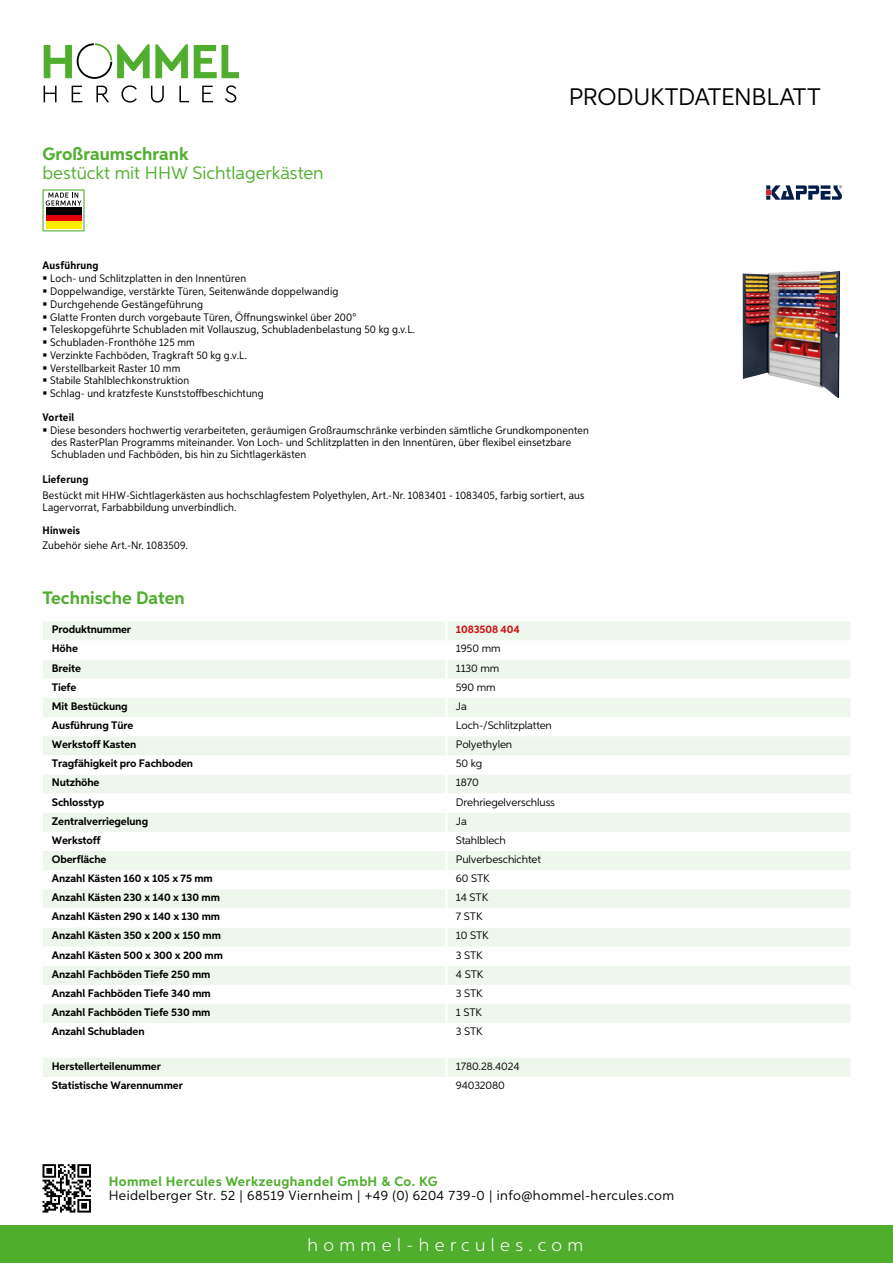
<style>
.page{position:relative;width:893px;height:1263px;background:#fff}
.page>*{position:absolute;margin:0;border:0;box-sizing:border-box;transform-origin:0 0}
.t1{font:24px "Aspira";letter-spacing:-.01em;color:#000}
.t2{font:700 18px "Aspira";color:#50ae2f}
.t3{font:18px "Aspira";color:#50ae2f}
.t4{font:300 18px "Aspira";letter-spacing:.3em;color:#fff}
.t5{font:13.5px "Aspira";letter-spacing:.03em;color:#000}
.t6{font:700 13.5px "Aspira";letter-spacing:.03em;color:#50ae2f}
.t7{font:10.95px/12.8px "Aspira Nar";letter-spacing:.015em;color:#000}
.t8{font:700 10.95px "Aspira";letter-spacing:-.01em;color:#000}
.t9{font:10.95px "Aspira";letter-spacing:-.01em;color:#000}
.t10{font:700 10.95px "Aspira Nar";letter-spacing:.02em;color:#000}
.t11{font:700 10.95px "Aspira";letter-spacing:-.01em;color:#cd1013}
</style>
<div class="page">
<div style="left:0;top:1226px;width:893px;height:37px;background:#50ae2f"></div>
<svg style="left:43px;top:1164px;width:48px;height:48px"></svg>
<svg style="left:194px;top:45px;width:45px;height:33px"></svg>
<svg style="left:44px;top:43px;width:144px;height:36px"></svg>
<svg style="left:44px;top:86px;width:13px;height:16px"></svg>
<svg style="left:72px;top:86px;width:10px;height:16px"></svg>
<svg style="left:96px;top:86px;width:13px;height:16px"></svg>
<svg style="left:121px;top:85px;width:16px;height:18px"></svg>
<svg style="left:151px;top:86px;width:13px;height:17px"></svg>
<svg style="left:179px;top:86px;width:10px;height:16px"></svg>
<svg style="left:202px;top:86px;width:11px;height:16px"></svg>
<svg style="left:225px;top:85px;width:11px;height:18px"></svg>
<div style="left:43px;top:621px;width:807px;height:19px;background:#eef7eb"></div>
<svg style="left:43px;top:660px;width:807px;height:363px;fill:#eef7eb"></svg>
<hr style="left:445px;top:621px;width:3px;height:19px;background:#fff">
<hr style="left:445px;top:660px;width:3px;height:19px;background:#fff">
<hr style="left:445px;top:679px;width:3px;height:19px;background:#fff">
<hr style="left:445px;top:698px;width:3px;height:19px;background:#fff">
<hr style="left:445px;top:717px;width:3px;height:19px;background:#fff">
<hr style="left:445px;top:736px;width:3px;height:19px;background:#fff">
<hr style="left:445px;top:755px;width:3px;height:19px;background:#fff">
<hr style="left:445px;top:774px;width:3px;height:20px;background:#fff">
<hr style="left:445px;top:794px;width:3px;height:19px;background:#fff">
<hr style="left:445px;top:813px;width:3px;height:19px;background:#fff">
<hr style="left:445px;top:832px;width:3px;height:19px;background:#fff">
<hr style="left:445px;top:851px;width:3px;height:19px;background:#fff">
<hr style="left:445px;top:870px;width:3px;height:19px;background:#fff">
<hr style="left:445px;top:889px;width:3px;height:19px;background:#fff">
<hr style="left:445px;top:908px;width:3px;height:19px;background:#fff">
<hr style="left:445px;top:927px;width:3px;height:20px;background:#fff">
<hr style="left:445px;top:947px;width:3px;height:19px;background:#fff">
<hr style="left:445px;top:966px;width:3px;height:19px;background:#fff">
<hr style="left:445px;top:985px;width:3px;height:19px;background:#fff">
<hr style="left:445px;top:1004px;width:3px;height:19px;background:#fff">
<div style="left:43px;top:1058px;width:807px;height:19px;background:#eef7eb"></div>
<svg style="left:43px;top:189px;width:42px;height:42px"></svg>
<div style="left:46px;top:214px;width:35px;height:7px;background:#e3000b"></div>
<div style="left:46px;top:208px;width:35px;height:7px;background:#000"></div>
<div style="left:46px;top:221px;width:35px;height:7px;background:#ffed00"></div>
<img style="left:743px;top:271px;width:97px;height:127px">
<svg style="left:766px;top:185px;width:76px;height:15px"></svg>
<h2 class="t2" style="left:43px;top:142px;width:148px">Großraumschrank</h2>
<h2 class="t3" style="left:43px;top:162px;width:283px">bestückt mit HHW Sichtlagerkästen</h2>
<h1 class="t1" style="left:569px;top:82px;width:253px">Produktdatenblatt</h1>
<p class="t10" style="left:43px;top:259px;width:58px">Ausführung</p>
<p class="t7" style="left:50px;top:272px;width:367px">Loch- und Schlitzplatten in den Innentüren<br>Doppelwandige, verstärkte Türen, Seitenwände doppelwandig<br>Durchgehende Gestängeführung<br>Glatte Fronten durch vorgebaute Türen, Öffnungswinkel über 200° Teleskopgeführte Schubladen mit Vollauszug, Schubladenbelastung 50 kg g.v.L.<br>Schubladen-Fronthöhe 125 mm<br>Verzinkte Fachböden, Tragkraft 50 kg g.v.L.<br>Verstellbarkeit Raster 10 mm<br>Stabile Stahlblechkonstruktion<br>Schlag- und kratzfeste Kunststoffbeschichtung</p>
<p class="t10" style="left:43px;top:411px;width:33px">Vorteil</p>
<p class="t7" style="left:50px;top:424px;width:540px;line-height:12px">Diese besonders hochwertig verarbeiteten, geräumigen Großraumschränke verbinden sämtliche Grundkomponenten des RasterPlan Programms miteinander. Von Loch- und Schlitzplatten in den Innentüren, über flexibel einsetzbare<br>Schubladen und Fachböden, bis hin zu Sichtlagerkästen</p>
<p class="t10" style="left:43px;top:473px;width:47px">Lieferung</p>
<p class="t7" style="left:43px;top:489px;width:543px;line-height:12px">Bestückt mit HHW-Sichtlagerkästen aus hochschlagfestem Polyethylen, Art.-Nr. 1083401 - 1083405, farbig sortiert, aus<br>Lagervorrat, Farbabbildung unverbindlich.</p>
<p class="t10" style="left:43px;top:523px;width:39px">Hinweis</p>
<p class="t7" style="left:43px;top:538px;width:147px">Zubehör siehe Art.-Nr. 1083509.</p>
<h2 class="t2" style="left:43px;top:587px;width:144px">Technische Daten</h2>
<p class="t8" style="left:52px;top:623px;width:81px">Produktnummer</p>
<p class="t11" style="left:456px;top:623px;width:65px">1083508 404</p>
<p class="t8" style="left:52px;top:642px;width:28px">Höhe</p>
<p class="t9" style="left:456px;top:642px;width:46px">1950 mm</p>
<p class="t8" style="left:52px;top:661px;width:31px">Breite</p>
<p class="t9" style="left:456px;top:661px;width:45px">1130 mm</p>
<p class="t8" style="left:52px;top:680px;width:26px">Tiefe</p>
<p class="t9" style="left:456px;top:680px;width:41px">590 mm</p>
<p class="t8" style="left:52px;top:699px;width:77px">Mit Bestückung</p>
<p class="t9" style="left:456px;top:699px;width:13px">Ja</p>
<p class="t8" style="left:52px;top:718px;width:83px">Ausführung Türe</p>
<p class="t9" style="left:456px;top:718px;width:98px">Loch-/Schlitzplatten</p>
<p class="t8" style="left:52px;top:738px;width:86px">Werkstoff Kasten</p>
<p class="t9" style="left:456px;top:738px;width:58px">Polyethylen</p>
<p class="t8" style="left:52px;top:757px;width:143px">Tragfähigkeit pro Fachboden</p>
<p class="t9" style="left:456px;top:757px;width:28px">50 kg</p>
<p class="t8" style="left:52px;top:776px;width:49px">Nutzhöhe</p>
<p class="t9" style="left:456px;top:776px;width:24px">1870</p>
<p class="t8" style="left:52px;top:795px;width:54px">Schlosstyp</p>
<p class="t9" style="left:456px;top:795px;width:101px">Drehriegelverschluss</p>
<p class="t8" style="left:52px;top:814px;width:98px">Zentralverriegelung</p>
<p class="t9" style="left:456px;top:814px;width:13px">Ja</p>
<p class="t8" style="left:52px;top:833px;width:50px">Werkstoff</p>
<p class="t9" style="left:456px;top:833px;width:51px">Stahlblech</p>
<p class="t8" style="left:52px;top:852px;width:56px">Oberfläche</p>
<p class="t9" style="left:456px;top:852px;width:87px">Pulverbeschichtet</p>
<p class="t8" style="left:52px;top:871px;width:162px">Anzahl Kästen 160 x 105 x 75 mm</p>
<p class="t9" style="left:456px;top:872px;width:29px">60 STK</p>
<p class="t8" style="left:52px;top:891px;width:170px">Anzahl Kästen 230 x 140 x 130 mm</p>
<p class="t9" style="left:456px;top:891px;width:27px">14 STK</p>
<p class="t8" style="left:52px;top:910px;width:170px">Anzahl Kästen 290 x 140 x 130 mm</p>
<p class="t9" style="left:456px;top:910px;width:22px">7 STK</p>
<p class="t8" style="left:52px;top:929px;width:171px">Anzahl Kästen 350 x 200 x 150 mm</p>
<p class="t9" style="left:456px;top:929px;width:28px">10 STK</p>
<p class="t8" style="left:52px;top:948px;width:173px">Anzahl Kästen 500 x 300 x 200 mm</p>
<p class="t9" style="left:456px;top:948px;width:22px">3 STK</p>
<p class="t8" style="left:52px;top:967px;width:160px">Anzahl Fachböden Tiefe 250 mm</p>
<p class="t9" style="left:456px;top:967px;width:23px">4 STK</p>
<p class="t8" style="left:52px;top:986px;width:160px">Anzahl Fachböden Tiefe 340 mm</p>
<p class="t9" style="left:456px;top:986px;width:22px">3 STK</p>
<p class="t8" style="left:52px;top:1005px;width:160px">Anzahl Fachböden Tiefe 530 mm</p>
<p class="t9" style="left:456px;top:1005px;width:21px">1 STK</p>
<p class="t8" style="left:52px;top:1024px;width:94px">Anzahl Schubladen</p>
<p class="t9" style="left:456px;top:1025px;width:22px">3 STK</p>
<p class="t8" style="left:52px;top:1059px;width:111px">Herstellerteilenummer</p>
<p class="t9" style="left:456px;top:1059px;width:65px">1780.28.4024</p>
<p class="t8" style="left:52px;top:1078px;width:132px">Statistische Warennummer</p>
<p class="t9" style="left:456px;top:1078px;width:51px">94032080</p>
<p class="t6" style="left:109px;top:1172px;width:330px">Hommel Hercules Werkzeughandel GmbH &amp; Co. KG</p>
<p class="t5" style="left:109px;top:1187px;width:567px">Heidelberger Str. 52 | 68519 Viernheim | +49 (0) 6204 739-0 | info@hommel-hercules.com</p>
<h2 class="t4" style="left:307px;top:1234px;width:277px">hommel-hercules.com</h2>
</div>
